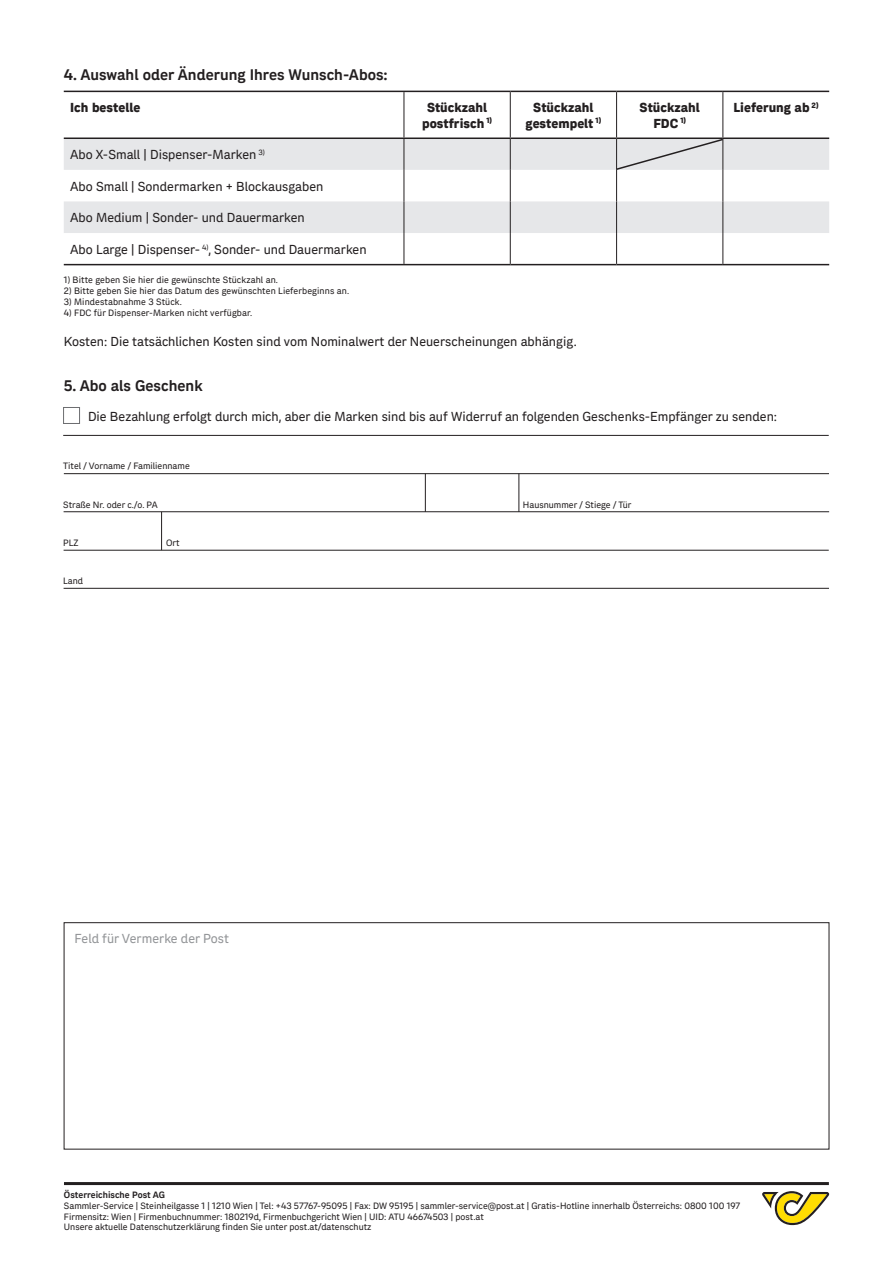
<style>
.page{position:relative;width:893px;height:1263px;background:#fff}
.page>*{position:absolute;margin:0;border:0;box-sizing:border-box;transform-origin:0 0}
.t1{font:700 15px "Post Sans";color:#231f20}
.t2{font:12.75px "Post Sans";color:#231f20}
.t3{font:800 12.75px/15.3px "Post Sans";color:#231f20;text-align:center}
.t4{font:12.75px "Post Sans";color:#939598}
.t5{font:9px/10.8px "Post Sans";color:#231f20}
.t6{font:700 9px "Post Sans";color:#231f20}
</style>
<div class="page">
<svg style="left:64px;top:139px;width:765px;height:94px;fill:#e6e7e9"></svg>
<hr style="left:64px;top:91px;width:340px;height:1px;background:#231f20">
<hr style="left:404px;top:91px;width:106px;height:1px;background:#231f20">
<hr style="left:510px;top:91px;width:107px;height:1px;background:#231f20">
<hr style="left:617px;top:91px;width:106px;height:1px;background:#231f20">
<hr style="left:723px;top:91px;width:106px;height:1px;background:#231f20">
<hr style="left:64px;top:264px;width:340px;height:1px;background:#231f20">
<hr style="left:404px;top:264px;width:106px;height:1px;background:#231f20">
<hr style="left:510px;top:264px;width:107px;height:1px;background:#231f20">
<hr style="left:617px;top:264px;width:106px;height:1px;background:#231f20">
<hr style="left:723px;top:264px;width:106px;height:1px;background:#231f20">
<hr style="left:404px;top:92px;width:1px;height:45px;background:#231f20">
<hr style="left:510px;top:92px;width:1px;height:45px;background:#231f20">
<hr style="left:616px;top:92px;width:1px;height:45px;background:#231f20">
<hr style="left:723px;top:92px;width:1px;height:45px;background:#231f20">
<hr style="left:404px;top:139px;width:1px;height:31px;background:#231f20">
<hr style="left:510px;top:139px;width:1px;height:31px;background:#231f20">
<hr style="left:404px;top:170px;width:1px;height:31px;background:#231f20">
<hr style="left:510px;top:170px;width:1px;height:31px;background:#231f20">
<hr style="left:616px;top:170px;width:1px;height:31px;background:#231f20">
<hr style="left:723px;top:170px;width:1px;height:31px;background:#231f20">
<hr style="left:404px;top:201px;width:1px;height:32px;background:#231f20">
<hr style="left:510px;top:201px;width:1px;height:32px;background:#231f20">
<hr style="left:616px;top:201px;width:1px;height:32px;background:#231f20">
<hr style="left:723px;top:201px;width:1px;height:32px;background:#231f20">
<hr style="left:404px;top:233px;width:1px;height:31px;background:#231f20">
<hr style="left:510px;top:233px;width:1px;height:31px;background:#231f20">
<hr style="left:616px;top:233px;width:1px;height:31px;background:#231f20">
<hr style="left:723px;top:233px;width:1px;height:31px;background:#231f20">
<hr style="left:64px;top:137px;width:340px;height:2px;background:#231f20">
<hr style="left:404px;top:137px;width:106px;height:2px;background:#231f20">
<hr style="left:510px;top:137px;width:107px;height:2px;background:#231f20">
<hr style="left:617px;top:137px;width:106px;height:2px;background:#231f20">
<hr style="left:723px;top:137px;width:106px;height:2px;background:#231f20">
<hr style="left:519px;top:473px;width:1px;height:39px;background:#231f20">
<hr style="left:425px;top:474px;width:1px;height:38px;background:#231f20">
<hr style="left:161px;top:512px;width:1px;height:38px;background:#231f20">
<hr style="left:64px;top:473px;width:765px;height:1px;background:#231f20">
<hr style="left:64px;top:511px;width:765px;height:1px;background:#231f20">
<hr style="left:64px;top:550px;width:765px;height:1px;background:#231f20">
<hr style="left:64px;top:588px;width:765px;height:1px;background:#231f20">
<hr style="left:63px;top:435px;width:766px;height:1px;background:#231f20">
<div style="left:63px;top:407px;width:17px;height:17px;background:#fff;border:1px solid #6c6d70"></div>
<svg style="left:615px;top:138px;width:109px;height:33px;background:#d4d4d6"></svg>
<div style="left:64px;top:922px;width:765px;height:227px;border:1px solid #231f20"></div>
<hr style="left:64px;top:1182px;width:765px;height:3px;background:#231f20">
<svg style="left:762px;top:1191px;width:67px;height:34px"></svg>
<h1 class="t1" style="left:64px;top:65px;width:325px">4. Auswahl oder Änderung Ihres Wunsch-Abos:</h1>
<h2 class="t3" style="left:70px;top:100px;width:72px">Ich bestelle</h2>
<h2 class="t3" style="left:422px;top:100px;width:72px">Stückzahl postfrisch <sup>1)</sup></h2>
<h2 class="t3" style="left:526px;top:100px;width:77px">Stückzahl gestempelt <sup>1)</sup></h2>
<h2 class="t3" style="left:640px;top:100px;width:62px">Stückzahl<br>FDC <sup>1)</sup></h2>
<h2 class="t3" style="left:733px;top:100px;width:87px">Lieferung ab <sup>2)</sup></h2>
<h2 class="t2" style="left:70px;top:147px;width:196px">Abo X-Small | Dispenser-Marken <sup>3)</sup></h2>
<h2 class="t2" style="left:70px;top:178px;width:255px">Abo Small | Sondermarken + Blockausgaben</h2>
<h2 class="t2" style="left:70px;top:210px;width:236px">Abo Medium | Sonder- und Dauermarken</h2>
<h2 class="t2" style="left:70px;top:242px;width:298px">Abo Large | Dispenser- <sup>4)</sup>, Sonder- und Dauermarken</h2>
<p class="t5" style="left:64px;top:275px;width:216px">1) Bitte geben Sie hier die gewünschte Stückzahl an.</p>
<p class="t5" style="left:64px;top:285px;width:287px">2) Bitte geben Sie hier das Datum des gewünschten Lieferbeginns an.</p>
<p class="t5" style="left:64px;top:296px;width:120px">3) Mindestabnahme 3 Stück.</p>
<p class="t5" style="left:64px;top:307px;width:190px">4) FDC für Dispenser-Marken nicht verfügbar.</p>
<h2 class="t2" style="left:64px;top:334px;width:515px">Kosten: Die tatsächlichen Kosten sind vom Nominalwert der Neuerscheinungen abhängig.</h2>
<h1 class="t1" style="left:64px;top:376px;width:140px">5. Abo als Geschenk</h1>
<h2 class="t2" style="left:88px;top:408px;width:691px">Die Bezahlung erfolgt durch mich, aber die Marken sind bis auf Widerruf an folgenden Geschenks-Empfänger zu senden:</h2>
<p class="t5" style="left:63px;top:461px;width:128px">Titel / Vorname / Familienname</p>
<p class="t5" style="left:63px;top:499px;width:96px">Straße Nr. oder c./o. PA</p>
<p class="t5" style="left:523px;top:499px;width:110px">Hausnummer / Stiege / Tür</p>
<p class="t5" style="left:63px;top:537px;width:17px">PLZ</p>
<p class="t5" style="left:166px;top:537px;width:15px">Ort</p>
<p class="t5" style="left:63px;top:576px;width:21px">Land</p>
<h2 class="t4" style="left:75px;top:931px;width:156px">Feld für Vermerke der Post</h2>
<p class="t6" style="left:64px;top:1189px;width:103px">Österreichische Post AG</p>
<p class="t5" style="left:64px;top:1200px;width:678px">Sammler-Service | Steinheilgasse 1 | 1210 Wien | Tel: +43 57767-95095 | Fax: DW 95195 | sammler-service@post.at | Gratis-Hotline innerhalb Österreichs: 0800 100 197<br>Firmensitz: Wien | Firmenbuchnummer: 180219d, Firmenbuchgericht Wien | UID: ATU 46674503 | post.at<br>Unsere aktuelle Datenschutzerklärung finden Sie unter post.at/datenschutz</p>
</div>
